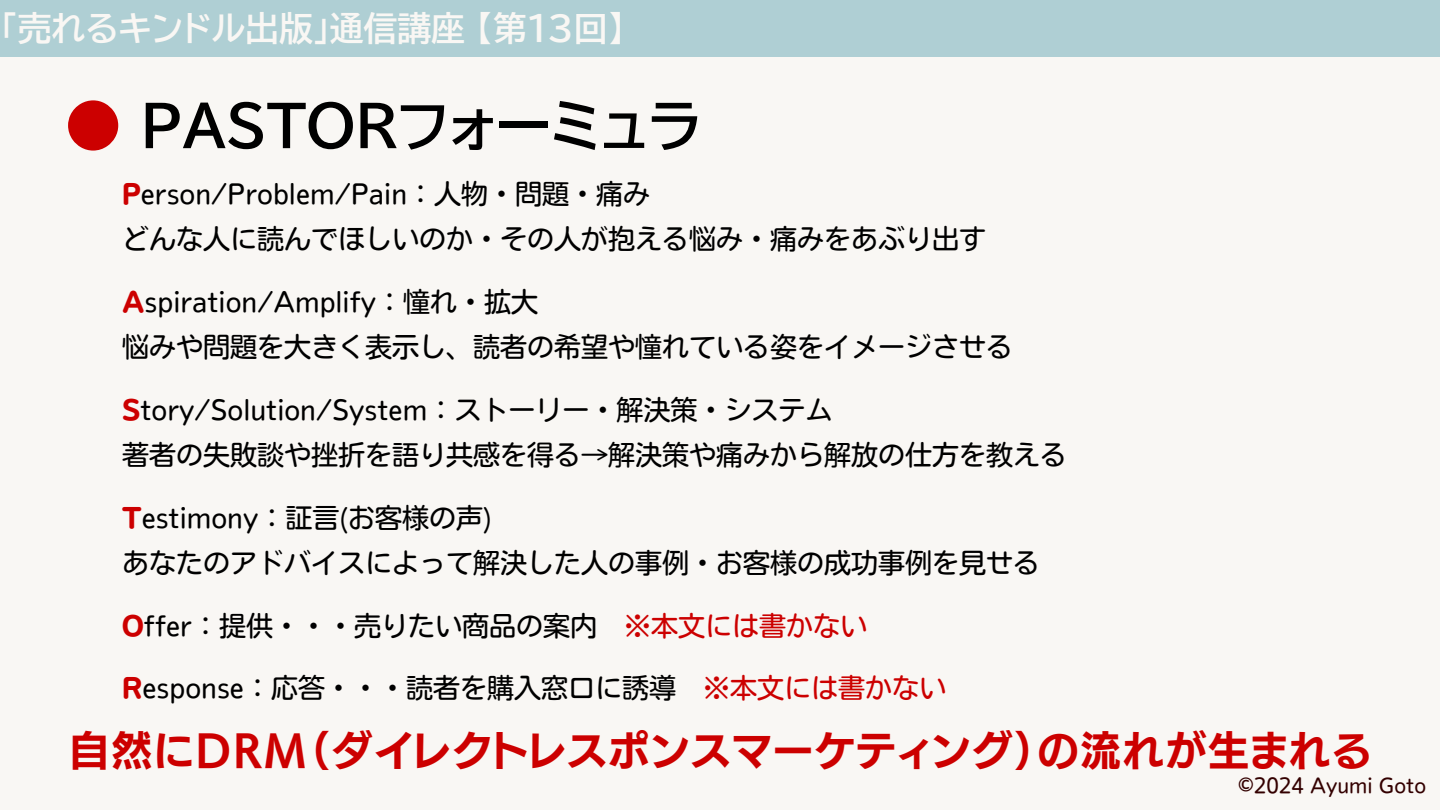
<style>
.page{position:relative;width:1440px;height:810px;background:#f9f7f4}
.page>*{position:absolute;margin:0;border:0;box-sizing:border-box;transform-origin:0 0}
.t1{font:700 56px "BIZUDP Gothic";color:#000}
.t2{font:41px "TEST UD Kakugo Large B";letter-spacing:.04em;color:#c00}
.t3{font:700 33.8px "BIZUDP Gothic";color:#f9f7f4}
.t4{font:27px/45.8px "Nud Motoya Maru Std W3";color:#000}
.t5{font:20px "Nud Motoya Maru Std W3";color:#300}
.s1{color:#c00}
.s2{font-family:"Nud Motoya Maru Std W6";color:#c00}
</style>
<div class="page">
<div style="left:0;top:0;width:1440px;height:56px;background:#afcfd4"></div>
<p class="t3" style="left:1px;top:11px;width:625px">「売れるキンドル出版」通信講座【第13回】</p>
<h1 class="t1" style="left:65px;top:98px;width:638px"><span class="s1">●</span> PASTORフォーミュラ</h1>
<p class="t4" style="left:122px;top:171px;width:866px"><span class="s2">P</span>erson/Problem/Pain：人物・問題・痛み<br>どんな人に読んでほしいのか・その人が抱える悩み・痛みをあぶり出す</p>
<p class="t4" style="left:122px;top:279px;width:893px"><span class="s2">A</span>spiration/Amplify：憧れ・拡大<br>悩みや問題を大きく表示し、読者の希望や憧れている姿をイメージさせる</p>
<p class="t4" style="left:122px;top:387px;width:947px"><span class="s2">S</span>tory/Solution/System：ストーリー・解決策・システム<br>著者の失敗談や挫折を語り共感を得る→解決策や痛みから解放の仕方を教える</p>
<p class="t4" style="left:122px;top:495px;width:920px"><span class="s2">T</span>estimony：証言(お客様の声)<br>あなたのアドバイスによって解決した人の事例・お客様の成功事例を見せる</p>
<p class="t4" style="left:122px;top:603px;width:746px"><span class="s2">O</span>ffer：提供・・・売りたい商品の案内 <span class="s1">※本文には書かない</span></p>
<p class="t4" style="left:122px;top:665px;width:825px"><span class="s2">R</span>esponse：応答・・・読者を購入窓口に誘導 <span class="s1">※本文には書かない</span></p>
<h2 class="t2" style="left:69px;top:729px;width:1304px">自然にDRM（ダイレクトレスポンスマーケティング）の流れが生まれる</h2>
<p class="t5" style="left:1238px;top:776px;width:189px">©︎2024 Ayumi Goto</p>
</div>
